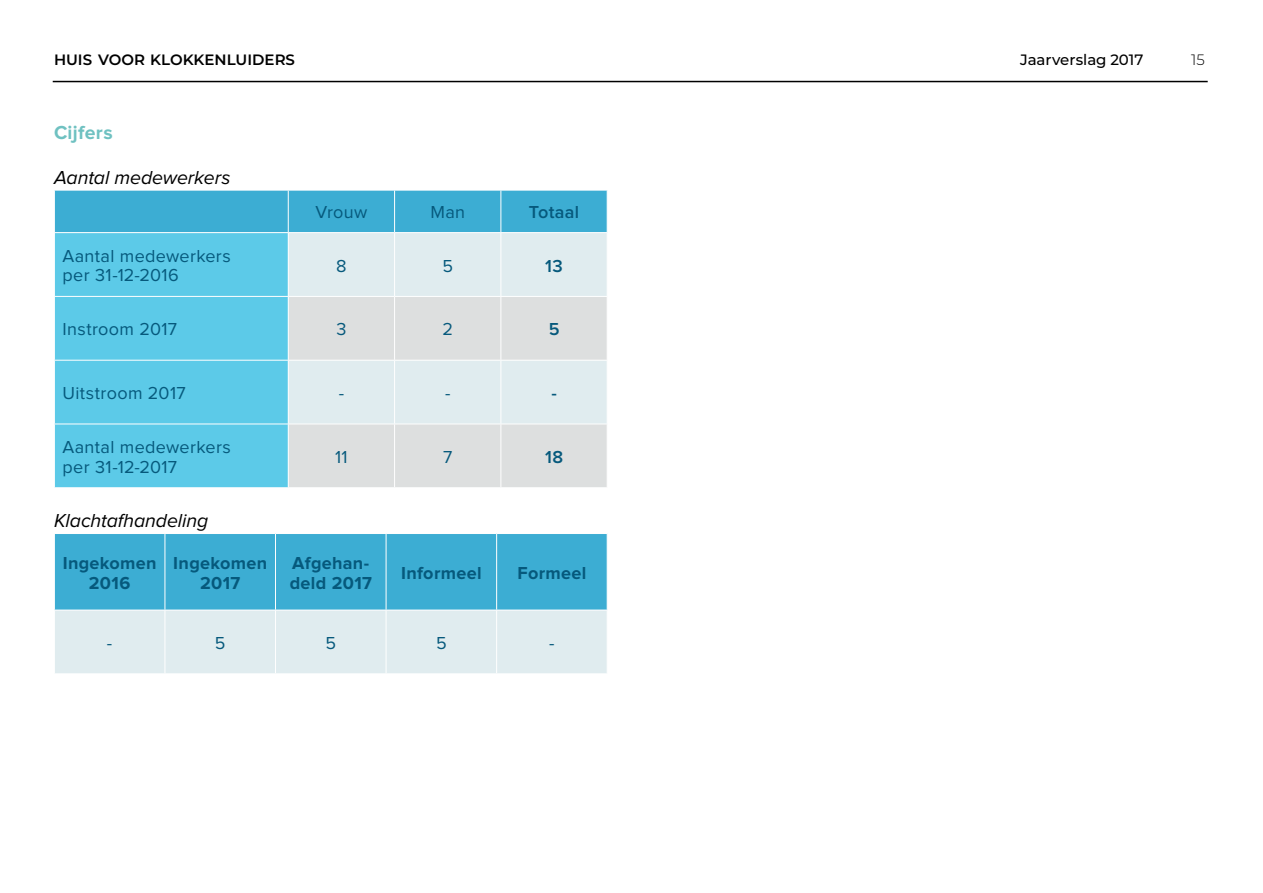
<style>
.page{position:relative;width:1263px;height:893px;background:#fff}
.page>*{position:absolute;margin:0;border:0;box-sizing:border-box;transform-origin:0 0}
.t1{font:italic 19.5px "Proxima Nova";letter-spacing:-.005em;color:#000}
.t2{font:700 19.5px "Proxima Nova";letter-spacing:.015em;color:#6fc1c1}
.t3{font:18px/19.5px "Proxima Nova";letter-spacing:.02em;color:#06597c}
.t4{font:700 18px/19.5px "Proxima Nova";letter-spacing:.02em;color:#06597c;text-align:center}
.t5{font:600 18px "Proxima Nova";letter-spacing:.02em;color:#06597c}
.t6{font:600 15px "Montserrat";color:#000}
.t7{font:500 15px "Montserrat";letter-spacing:-.005em;color:#000}
.t8{font:300 15px "Montserrat";color:#000}
</style>
<div class="page">
<hr style="left:53px;top:81px;width:1155px;height:1px;background:#000">
<div style="left:55px;top:191px;width:552px;height:41px;background:#3cadd3"></div>
<div style="left:55px;top:233px;width:233px;height:254px;background:#5ccae8"></div>
<div style="left:289px;top:233px;width:318px;height:63px;background:#e0ecef"></div>
<svg style="left:289px;top:297px;width:318px;height:190px;background:#dee3e4"></svg>
<hr style="left:288px;top:190px;width:1px;height:42px;background:#fff">
<hr style="left:394px;top:190px;width:1px;height:42px;background:#fff">
<hr style="left:500px;top:190px;width:1px;height:42px;background:#fff">
<hr style="left:394px;top:233px;width:1px;height:63px;background:#fff">
<hr style="left:500px;top:233px;width:1px;height:63px;background:#fff">
<hr style="left:54px;top:296px;width:234px;height:1px;background:#fff">
<hr style="left:394px;top:297px;width:1px;height:63px;background:#fff">
<hr style="left:500px;top:297px;width:1px;height:63px;background:#fff">
<hr style="left:54px;top:360px;width:234px;height:1px;background:#fff">
<hr style="left:288px;top:360px;width:107px;height:1px;background:#fff">
<hr style="left:395px;top:360px;width:106px;height:1px;background:#fff">
<hr style="left:394px;top:361px;width:1px;height:63px;background:#fff">
<hr style="left:501px;top:360px;width:107px;height:1px;background:#fff">
<hr style="left:500px;top:361px;width:1px;height:63px;background:#fff">
<hr style="left:54px;top:424px;width:234px;height:1px;background:#fff">
<hr style="left:288px;top:424px;width:107px;height:1px;background:#fff">
<hr style="left:395px;top:424px;width:106px;height:1px;background:#fff">
<hr style="left:394px;top:424px;width:1px;height:63px;background:#fff">
<hr style="left:501px;top:424px;width:107px;height:1px;background:#fff">
<hr style="left:500px;top:424px;width:1px;height:63px;background:#fff">
<svg style="left:55px;top:534px;width:552px;height:139px;background:#86c9df"></svg>
<hr style="left:165px;top:534px;width:1px;height:76px;background:#fff">
<hr style="left:275px;top:534px;width:1px;height:76px;background:#fff">
<hr style="left:386px;top:534px;width:1px;height:76px;background:#fff">
<hr style="left:496px;top:534px;width:1px;height:76px;background:#fff">
<hr style="left:54px;top:610px;width:111px;height:1px;background:#fff">
<hr style="left:165px;top:610px;width:110px;height:1px;background:#fff">
<hr style="left:165px;top:610px;width:1px;height:63px;background:#fff">
<hr style="left:275px;top:610px;width:111px;height:1px;background:#fff">
<hr style="left:275px;top:610px;width:1px;height:63px;background:#fff">
<hr style="left:386px;top:610px;width:111px;height:1px;background:#fff">
<hr style="left:386px;top:610px;width:1px;height:63px;background:#fff">
<hr style="left:497px;top:610px;width:111px;height:1px;background:#fff">
<hr style="left:496px;top:610px;width:1px;height:63px;background:#fff">
<p class="t6" style="left:54px;top:49px;width:243px">HUIS VOOR KLOKKENLUIDERS</p>
<p class="t7" style="left:1020px;top:49px;width:125px">Jaarverslag 2017</p>
<p class="t8" style="left:1191px;top:49px;width:15px">15</p>
<p class="t2" style="left:54px;top:123px;width:60px">Cijfers</p>
<p class="t1" style="left:54px;top:168px;width:178px">Aantal medewerkers</p>
<p class="t3" style="left:315px;top:203px;width:54px">Vrouw</p>
<p class="t3" style="left:430px;top:203px;width:36px">Man</p>
<p class="t5" style="left:529px;top:204px;width:52px">Totaal</p>
<p class="t3" style="left:62px;top:247px;width:170px">Aantal medewerkers per 31-12-2016</p>
<p class="t3" style="left:336px;top:257px;width:12px">8</p>
<p class="t3" style="left:442px;top:257px;width:12px">5</p>
<p class="t5" style="left:545px;top:257px;width:19px">13</p>
<p class="t3" style="left:62px;top:320px;width:116px">Instroom 2017</p>
<p class="t3" style="left:336px;top:320px;width:12px">3</p>
<p class="t3" style="left:442px;top:320px;width:12px">2</p>
<p class="t5" style="left:549px;top:321px;width:12px">5</p>
<p class="t3" style="left:62px;top:384px;width:125px">Uitstroom 2017</p>
<p class="t3" style="left:339px;top:384px;width:7px">-</p>
<p class="t3" style="left:445px;top:384px;width:7px">-</p>
<p class="t5" style="left:551px;top:385px;width:7px">-</p>
<p class="t3" style="left:63px;top:438px;width:170px">Aantal medewerkers per 31-12-2017</p>
<p class="t3" style="left:335px;top:448px;width:14px">11</p>
<p class="t3" style="left:443px;top:448px;width:11px">7</p>
<p class="t5" style="left:545px;top:449px;width:20px">18</p>
<p class="t1" style="left:54px;top:512px;width:156px">Klachtafhandeling</p>
<p class="t4" style="left:63px;top:554px;width:95px">Ingekomen<br>2016</p>
<p class="t4" style="left:173px;top:554px;width:95px">Ingekomen<br>2017</p>
<p class="t4" style="left:290px;top:554px;width:84px;text-align:left">Afgehan&shy;deld 2017</p>
<p class="t4" style="left:401px;top:564px;width:82px">Informeel</p>
<p class="t4" style="left:517px;top:564px;width:70px">Formeel</p>
<p class="t3" style="left:107px;top:634px;width:7px">-</p>
<p class="t3" style="left:215px;top:634px;width:12px">5</p>
<p class="t3" style="left:325px;top:634px;width:12px">5</p>
<p class="t3" style="left:436px;top:634px;width:12px">5</p>
<p class="t3" style="left:549px;top:634px;width:7px">-</p>
</div>
